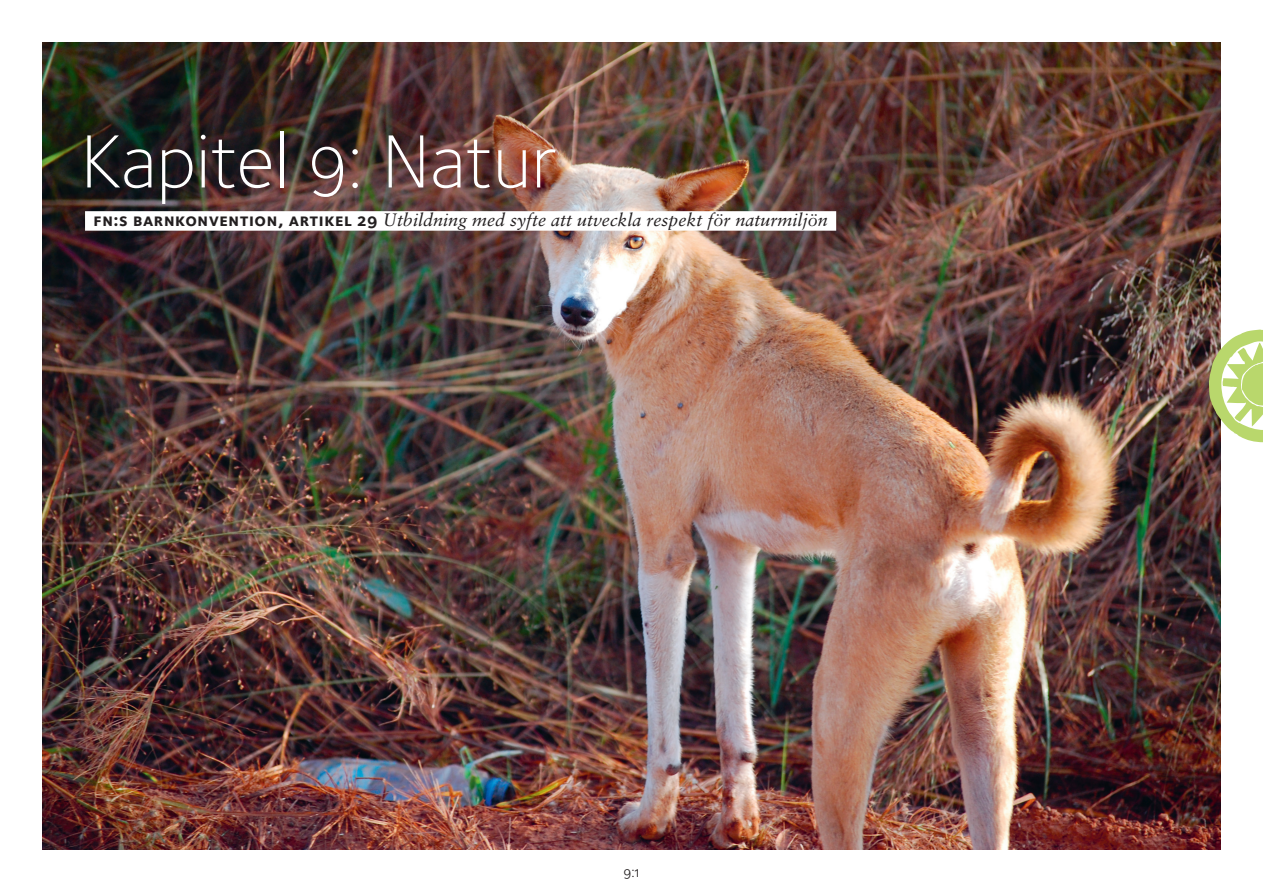
<style>
.page{position:relative;width:1263px;height:893px;background:#fff}
.page>*{position:absolute;margin:0;border:0;box-sizing:border-box;transform-origin:0 0}
.t1{font:78px "Foundry Sterling Light OSF";color:#fff}
.t2{font:18px "Sabon Italic Os F";color:#231f20}
.t3{font:15px "Foundry Sterling Book OSF";color:#231f20}
.s1{font-family:"Foundry Sterling Bold Expert"}
</style>
<div class="page">
<img style="left:43px;top:43px;width:1177px;height:807px">
<div style="left:85px;top:211px;width:751px;height:20px;background:#fff"></div>
<svg style="left:1209px;top:330px;width:54px;height:112px"></svg>
<h1 class="t1" style="left:81px;top:106px;width:478px">Kapitel 9: Natur</h1>
<p class="t2" style="left:94px;top:209px;width:736px"><span class="s1">fn:s barnkonvention, artikel 29</span> Utbildning med syfte att utveckla respekt för naturmiljön</p>
<p class="t3" style="left:624px;top:862px;width:17px">9:1</p>
</div>
